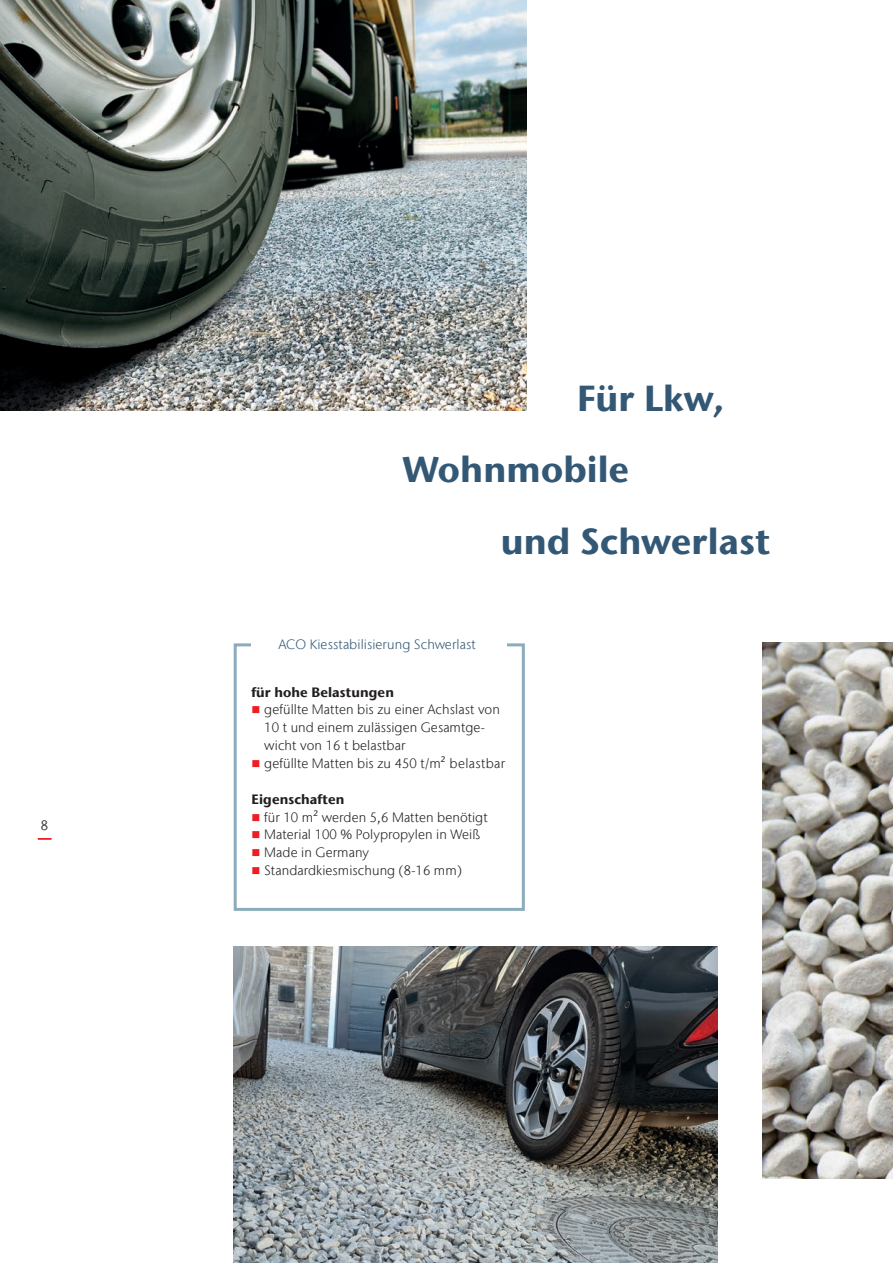
<style>
.page{position:relative;width:893px;height:1263px;background:#fff}
.page>*{position:absolute;margin:0;border:0;box-sizing:border-box;transform-origin:0 0}
.Accentuation{font:700 36px "Stone Sans IIITC Com";letter-spacing:.005em;color:#335875}
.t1{font:300 13.5px/17.9px "Stone Sans IIITC Com";letter-spacing:.005em;color:#231f20}
.Subheadline{font:700 13.5px "Stone Sans IIITC Com";letter-spacing:.005em;color:#231f20}
.Info_box_title{font:300 13.5px "Stone Sans IIITC Com";letter-spacing:.005em;color:#335875}
.Page_number{font:300 13.5px "Stone Sans IIITC Com";color:#57585a}
.s1{color:#ee1d23}
</style>
<div class="page">
<img style="left:763px;top:643px;width:130px;height:536px">
<img style="left:0;top:0;width:526px;height:411px">
<img style="left:234px;top:946px;width:483px;height:317px">
<div style="left:234px;top:643px;width:291px;height:268px;border:3px solid #8aacbc"></div>
<div style="left:252px;top:631px;width:255px;height:24px;background:#fff"></div>
<svg style="left:38px;top:838px;width:13px;height:1px"></svg>
<p class="Page_number" style="left:41px;top:816px;width:9px">8</p>
<p class="Accentuation" style="left:577px;top:375px;width:149px">Für Lkw,</p>
<p class="Accentuation" style="left:403px;top:446px;width:228px">Wohnmobile</p>
<p class="Accentuation" style="left:501px;top:518px;width:271px">und Schwerlast</p>
<p class="Info_box_title" style="left:279px;top:636px;width:199px">ACO Kiesstabilisierung Schwerlast</p>
<p class="Subheadline" style="left:252px;top:683px;width:144px">für hohe Belastungen</p>
<p class="t1" style="left:264px;top:701px;width:237px;text-indent:-13px"><span class="s1">■</span> gefüllte Matten bis zu einer Achslast von<br>10 t und einem zulässigen Gesamtge&shy;wicht von 16 t belastbar</p>
<p class="t1" style="left:252px;top:754px;width:255px"><span class="s1">■</span> gefüllte Matten bis zu 450 t/m² belastbar</p>
<p class="Subheadline" style="left:252px;top:790px;width:94px">Eigenschaften</p>
<p class="t1" style="left:252px;top:808px;width:238px"><span class="s1">■</span> für 10 m² werden 5,6 Matten benötigt</p>
<p class="t1" style="left:252px;top:826px;width:230px"><span class="s1">■</span> Material 100 % Polypropylen in Weiß</p>
<p class="t1" style="left:252px;top:843px;width:119px"><span class="s1">■</span> Made in Germany</p>
<p class="t1" style="left:252px;top:861px;width:212px"><span class="s1">■</span> Standardkiesmischung (8-16 mm)</p>
</div>
